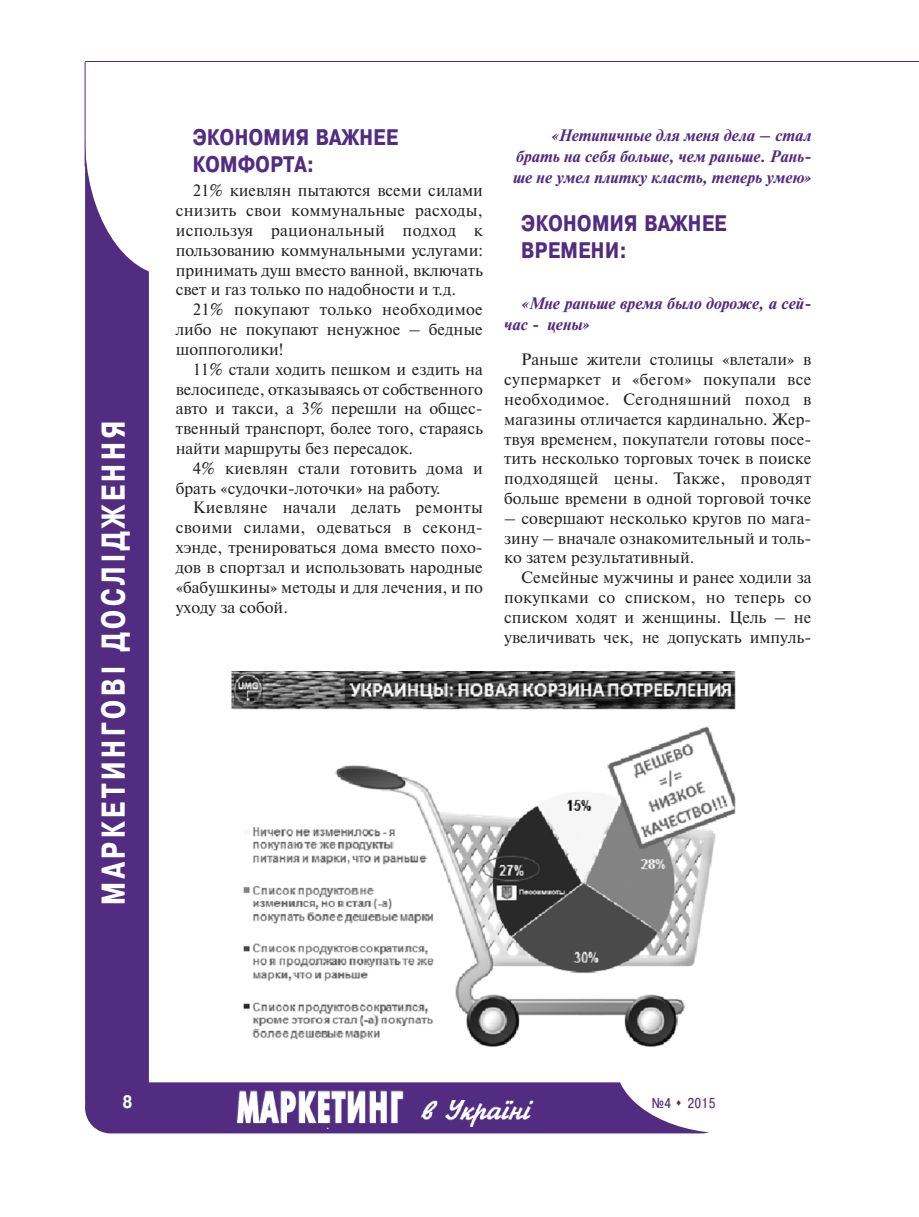
<style>
.page{position:relative;width:919px;height:1217px;background:#fff}
.page>*{position:absolute;margin:0;border:0;box-sizing:border-box;transform-origin:0 0}
.t1{font:700 33px "Pragmatica Cond C";letter-spacing:.13em;color:#fff;scale:.9 1}
.t2{font:700 22.5px/27px "Pragmatica Cond C";letter-spacing:.02em;color:#512c81}
.t3{font:700 18px "Pragmatica Cond C";color:#fff}
.t4{font:16.5px/19.8px "Newton C";color:#231f20;text-align:justify}
.t5{font:italic 700 16.5px/21px "Newton C";color:#512c81;text-align:justify}
.t6{font:14.25px "Pragmatica Cond C";color:#512c81}
</style>
<div class="page">
<div style="left:85px;top:112px;width:64px;height:1019px;background:#512c81;border-radius:32px"></div>
<div style="left:85px;top:1082px;width:642px;height:51px;background:#512c81;border-radius:26px"></div>
<img style="left:236px;top:1090px;width:168px;height:38px">
<img style="left:421px;top:1100px;width:112px;height:26px">
<div style="left:85px;top:0;width:172px;height:276px;background:#fff;border-radius:50%"></div>
<div style="left:615px;top:991px;width:226px;height:142px;background:#fff;border-radius:50%"></div>
<hr style="left:85px;top:62px;width:1px;height:104px;background:#512c81">
<hr style="left:85px;top:61px;width:833px;height:1px;background:#512c81">
<img style="left:231px;top:671px;width:505px;height:376px">
<h1 class="t1" style="left:94px;top:904px;width:539px;rotate:-90deg">МАРКЕТИНГОВІ ДОСЛІДЖЕННЯ</h1>
<h2 class="t2" style="left:193px;top:124px;width:207px">ЭКОНОМИЯ ВАЖНЕЕ<br>КОМФОРТА:</h2>
<p class="t4" style="left:176px;top:181px;width:309px;text-indent:17px">21% киевлян пытаются всеми силами снизить свои коммунальные расходы, используя рациональный подход к пользованию коммунальными услугами: принимать душ вместо ванной, включать свет и газ только по надобности и т.д.</p>
<p class="t4" style="left:176px;top:299px;width:309px;text-indent:17px">21% покупают только необходимое либо не покупают ненужное – бедные шоппоголики!</p>
<p class="t4" style="left:176px;top:359px;width:309px;text-indent:17px">11% стали ходить пешком и ездить на велосипеде, отказываясь от собственного авто и такси, а 3% перешли на общес&shy;твенный транспорт, более того, стараясь найти маршруты без пересадок.</p>
<p class="t4" style="left:176px;top:458px;width:309px;text-indent:17px">4% киевлян стали готовить дома и брать «судочки-лоточки» на работу.</p>
<p class="t4" style="left:176px;top:497px;width:309px;text-indent:17px">Киевляне начали делать ремонты своими силами, одеваться в секонд&shy;хэнде, тренироваться дома вместо похо&shy;дов в спортзал и использовать народные «бабушкины» методы и для лечения, и по уходу за собой.</p>
<p class="t5" style="left:513px;top:125px;width:300px;text-indent:38px">«Нетипичные для меня дела – стал брать на себя больше, чем раньше. Рань&shy;ше не умел плитку класть, теперь умею»</p>
<h2 class="t2" style="left:521px;top:210px;width:207px">ЭКОНОМИЯ ВАЖНЕЕ<br>ВРЕМЕНИ:</h2>
<p class="t5" style="left:504px;top:292px;width:309px;text-indent:17px">«Мне раньше время было дороже, а сей&shy;час - цены»</p>
<p class="t4" style="left:504px;top:349px;width:309px;text-indent:17px">Раньше жители столицы «влетали» в супермаркет и «бегом» покупали все необходимое. Сегодняшний поход в магазины отличается кардинально. Жер&shy;твуя временем, покупатели готовы посе&shy;тить несколько торговых точек в поиске подходящей цены. Также, проводят больше времени в одной торговой точке</p>
<p class="t4" style="left:504px;top:508px;width:309px">– совершают несколько кругов по мага&shy;зину – вначале ознакомительный и толь&shy;ко затем результативный.</p>
<p class="t4" style="left:504px;top:567px;width:309px;text-indent:17px">Семейные мужчины и ранее ходили за покупками со списком, но теперь со списком ходят и женщины. Цель – не увеличивать чек, не допускать импуль-</p>
<p class="t3" style="left:123px;top:1090px;width:11px">8</p>
<p class="t6" style="left:652px;top:1093px;width:65px">№4 ▲ 2015</p>
</div>
